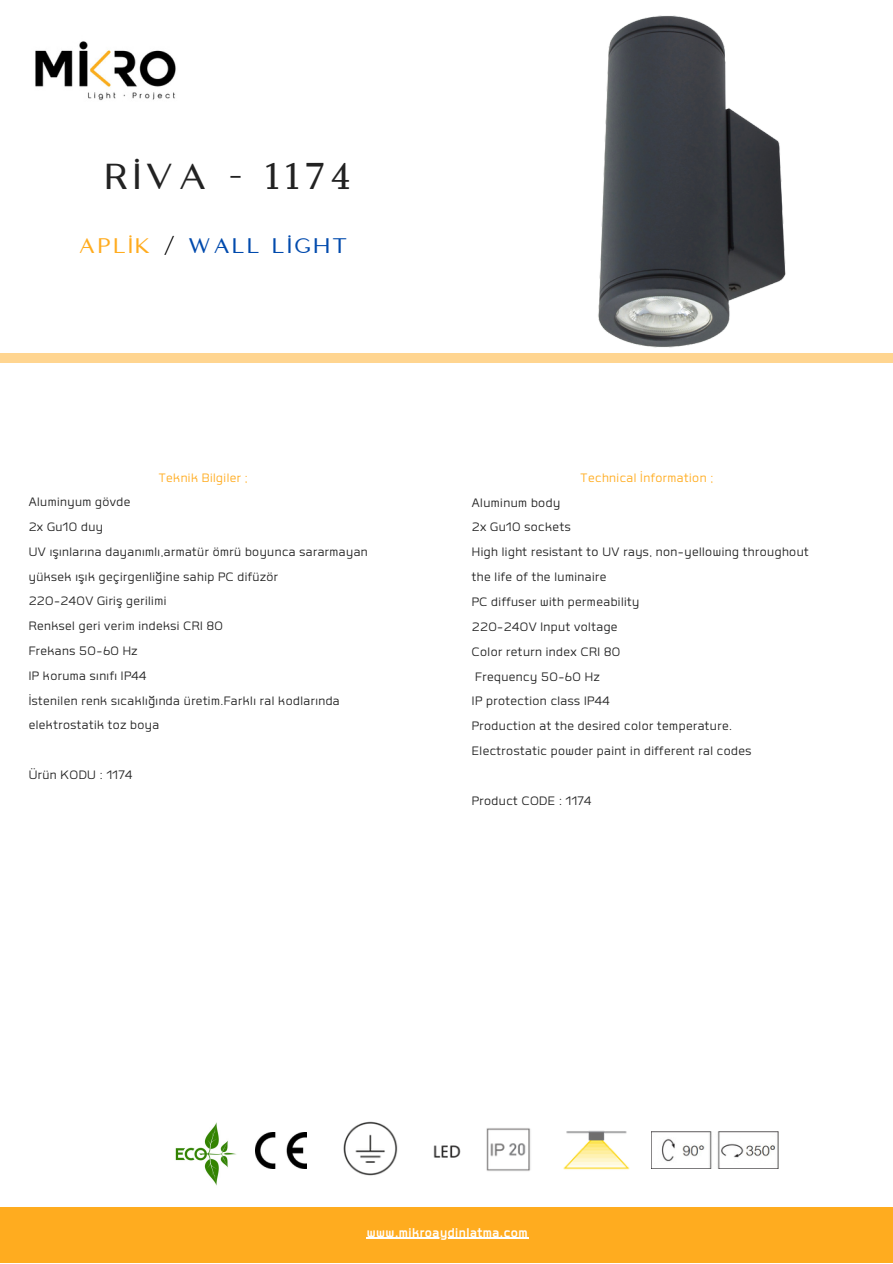
<style>
.page{position:relative;width:893px;height:1264px;background:#fff}
.page>*{position:absolute;margin:0;border:0;box-sizing:border-box;transform-origin:0 0}
.t1{font:36.15px "Logam";letter-spacing:.13em;color:#222}
.t2{font:21.15px "Logam";letter-spacing:.13em;color:#004aad}
.t3{font:700 16.5px "Labrador A";letter-spacing:.03em;color:#fff}
.t4{font:15.9px/24.9px "Labrador A";letter-spacing:.03em;color:#222}
.t5{font:15.9px "Labrador A";letter-spacing:.03em;color:#ffac1f}
.s1{color:#ffac1f}
.s2{color:#000}
</style>
<div class="page">
<div style="left:0;top:354px;width:892px;height:9px;background:#ffd590"></div>
<div style="left:0;top:1207px;width:892px;height:55px;background:#ffac1f"></div>
<img style="left:175px;top:1122px;width:62px;height:64px">
<img style="left:255px;top:1132px;width:52px;height:36px">
<img style="left:343px;top:1121px;width:55px;height:55px">
<img style="left:433px;top:1145px;width:28px;height:13px">
<img style="left:563px;top:1130px;width:67px;height:40px">
<img style="left:35px;top:41px;width:141px;height:60px">
<img style="left:486px;top:1128px;width:45px;height:43px">
<img style="left:651px;top:1131px;width:127px;height:37px">
<img style="left:557px;top:15px;width:255px;height:339px">
<hr style="left:376px;top:1237px;width:152px;height:1px;background:#fff">
<h1 class="t1" style="left:105px;top:155px;width:247px">RİVA - 1174</h1>
<h2 class="t2" style="left:79px;top:233px;width:270px"><span class="s1">APLİK</span> <span class="s2">/</span> WALL LİGHT</h2>
<p class="t5" style="left:159px;top:469px;width:90px">Teknik Bilgiler ;</p>
<p class="t4" style="left:29px;top:490px;width:340px">Aluminyum gövde<br>2x Gu10 duy<br>UV ışınlarına dayanımlı,armatür ömrü boyunca sararmayan yüksek ışık geçirgenliğine sahip PC difüzör<br>220-240V Giriş gerilimi<br>Renksel geri verim indeksi CRI 80<br>Frekans 50-60 Hz<br>IP koruma sınıfı IP44<br>İstenilen renk sıcaklığında üretim.Farklı ral kodlarında elektrostatik toz boya</p>
<p class="t4" style="left:29px;top:762px;width:105px">Ürün KODU : 1174</p>
<p class="t5" style="left:580px;top:469px;width:134px">Technical İnformation ;</p>
<p class="t4" style="left:472px;top:490px;width:338px">Aluminum body<br>2x Gu10 sockets<br>High light resistant to UV rays, non-yellowing throughout the life of the luminaire<br>PC diffuser with permeability<br>220-240V Input voltage<br>Color return index CRI 80<br>Frequency 50-60 Hz<br>IP protection class IP44<br>Production at the desired color temperature.<br>Electrostatic powder paint in different ral codes</p>
<p class="t4" style="left:472px;top:788px;width:121px">Product CODE : 1174</p>
<p class="t3" style="left:366px;top:1224px;width:162px">www.mikroaydinlatma.com</p>
</div>
